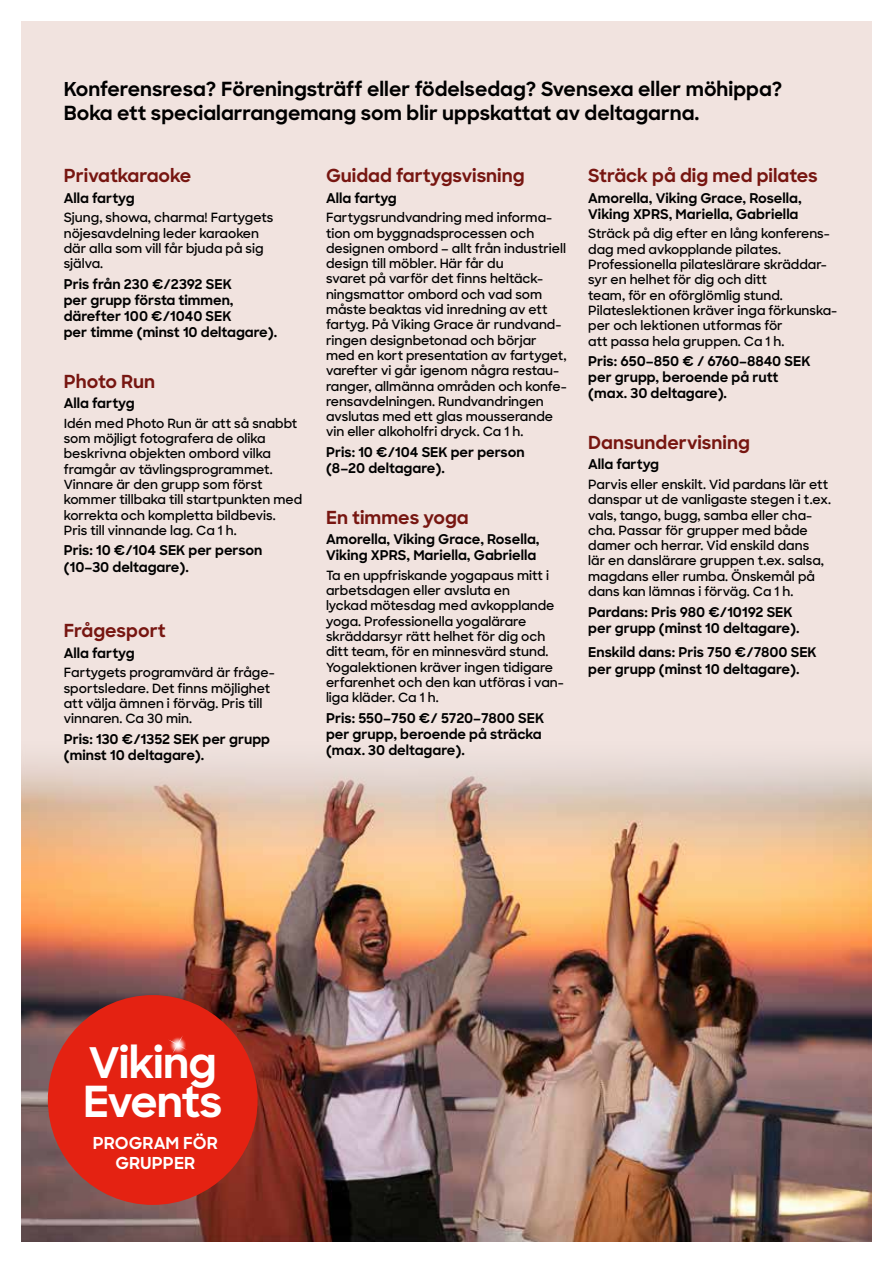
<style>
.page{position:relative;width:893px;height:1263px;background:#fff}
.page>*{position:absolute;margin:0;border:0;box-sizing:border-box;transform-origin:0 0}
.t1{font:700 42.9px/39.6px "Viking Sharp Sans";letter-spacing:-.02em;color:#fff}
.t2{font:700 19.5px/23.4px "Viking Sharp Sans";color:#000}
.t3{font:700 18px "Viking Sharp Sans";color:#771611}
.t4{font:700 16.5px/19.8px "Viking Sharp Sans";color:#fff;text-align:center}
.t5{font:700 13.5px/16.2px "Viking Sharp Sans";color:#000}
.t6{font:600 12.75px/15.3px "Viking Sharp Sans";color:#000}
</style>
<div class="page">
<div style="left:21px;top:21px;width:851px;height:1221px;background:#f1e3df"></div>
<img style="left:21px;top:760px;width:851px;height:482px">
<div style="left:48px;top:995px;width:210px;height:210px;background:#e42212;border-radius:50%"></div>
<svg style="left:169px;top:1036px;width:18px;height:18px"></svg>
<h2 class="t2" style="left:64px;top:77px;width:720px">Konferensresa? Föreningsträff eller födelsedag? Svensexa eller möhippa?<br>Boka ett specialarrangemang som blir uppskattat av deltagarna.</h2>
<h3 class="t3" style="left:64px;top:162px;width:129px">Privatkaraoke</h3>
<p class="t5" style="left:64px;top:189px;width:72px">Alla fartyg</p>
<p class="t6" style="left:64px;top:209px;width:211px">Sjung, showa, charma! Fartygets nöjesavdelning leder karaoken där alla som vill får bjuda på sig själva.</p>
<p class="t5" style="left:64px;top:275px;width:215px">Pris från 230 €/2392 SEK<br>per grupp första timmen, därefter 100 €/1040 SEK<br>per timme (minst 10 deltagare).</p>
<h3 class="t3" style="left:64px;top:368px;width:93px">Photo Run</h3>
<p class="t5" style="left:64px;top:395px;width:72px">Alla fartyg</p>
<p class="t6" style="left:64px;top:415px;width:240px">Idén med Photo Run är att så snabbt som möjligt fotografera de olika beskrivna objekten ombord vilka framgår av tävlingsprogrammet.<br>Vinnare är den grupp som först kommer tillbaka till startpunkten med korrekta och kompletta bildbevis.<br>Pris till vinnande lag. Ca 1 h.</p>
<p class="t5" style="left:64px;top:542px;width:200px">Pris: 10 €/104 SEK per person (10–30 deltagare).</p>
<h3 class="t3" style="left:64px;top:617px;width:104px">Frågesport</h3>
<p class="t5" style="left:64px;top:644px;width:72px">Alla fartyg</p>
<p class="t6" style="left:64px;top:665px;width:213px">Fartygets programvärd är fråge&shy;sportsledare. Det finns möjlighet att välja ämnen i förväg. Pris till vinnaren. Ca 30 min.</p>
<p class="t5" style="left:64px;top:730px;width:208px">Pris: 130 €/1352 SEK per grupp (minst 10 deltagare).</p>
<h3 class="t3" style="left:326px;top:162px;width:200px">Guidad fartygsvisning</h3>
<p class="t5" style="left:326px;top:189px;width:72px">Alla fartyg</p>
<p class="t6" style="left:326px;top:209px;width:242px">Fartygsrundvandring med informa&shy;tion om byggnadsprocessen och designen ombord – allt från industriell design till möbler. Här får du<br>svaret på varför det finns heltäck&shy;ningsmattor ombord och vad som måste beaktas vid inredning av ett fartyg. På Viking Grace är rundvand&shy;ringen designbetonad och börjar med en kort presentation av fartyget, varefter vi går igenom några restau&shy;ranger, allmänna områden och konfe&shy;rensavdelningen. Rundvandringen avslutas med ett glas mousserande vin eller alkoholfri dryck. Ca 1 h.</p>
<p class="t5" style="left:326px;top:443px;width:200px">Pris: 10 €/104 SEK per person (8–20 deltagare).</p>
<h3 class="t3" style="left:326px;top:504px;width:144px">En timmes yoga</h3>
<p class="t5" style="left:326px;top:531px;width:215px">Amorella, Viking Grace, Rosella,<br>Viking XPRS, Mariella, Gabriella</p>
<p class="t6" style="left:326px;top:567px;width:239px">Ta en uppfriskande yogapaus mitt i arbetsdagen eller avsluta en<br>lyckad mötesdag med avkopplande yoga. Professionella yogalärare skräddarsyr rätt helhet för dig och ditt team, för en minnesvärd stund.<br>Yogalektionen kräver ingen tidigare erfarenhet och den kan utföras i van&shy;liga kläder. Ca 1 h.</p>
<p class="t5" style="left:326px;top:709px;width:220px">Pris: 550–750 €/ 5720–7800 SEK per grupp, beroende på sträcka (max. 30 deltagare).</p>
<h3 class="t3" style="left:588px;top:162px;width:231px">Sträck på dig med pilates</h3>
<p class="t5" style="left:588px;top:189px;width:215px">Amorella, Viking Grace, Rosella,<br>Viking XPRS, Mariella, Gabriella</p>
<p class="t6" style="left:588px;top:226px;width:251px">Sträck på dig efter en lång konferens&shy;dag med avkopplande pilates.<br>Professionella pilateslärare skräddar&shy;syr en helhet för dig och ditt<br>team, för en oförglömlig stund.<br>Pilateslektionen kräver inga förkunska&shy;per och lektionen utformas för<br>att passa hela gruppen. Ca 1 h.</p>
<p class="t5" style="left:588px;top:352px;width:224px">Pris: 650–850 € / 6760–8840 SEK per grupp, beroende på rutt (max. 30 deltagare).</p>
<h3 class="t3" style="left:588px;top:429px;width:163px">Dansundervisning</h3>
<p class="t5" style="left:588px;top:456px;width:72px">Alla fartyg</p>
<p class="t6" style="left:588px;top:476px;width:244px">Parvis eller enskilt. Vid pardans lär ett danspar ut de vanligaste stegen i t.ex. vals, tango, bugg, samba eller cha&shy;cha. Passar för grupper med både damer och herrar. Vid enskild dans<br>lär en danslärare gruppen t.ex. salsa, magdans eller rumba. Önskemål på dans kan lämnas i förväg. Ca 1 h.</p>
<p class="t5" style="left:588px;top:603px;width:213px">Pardans: Pris 980 €/10192 SEK per grupp (minst 10 deltagare).</p>
<p class="t5" style="left:588px;top:644px;width:230px">Enskild dans: Pris 750 €/7800 SEK per grupp (minst 10 deltagare).</p>
<h1 class="t1" style="left:83px;top:1041px;width:141px">Viking<br>Events</h1>
<p class="t4" style="left:93px;top:1132px;width:127px">PROGRAM FÖR<br>GRUPPER</p>
</div>
